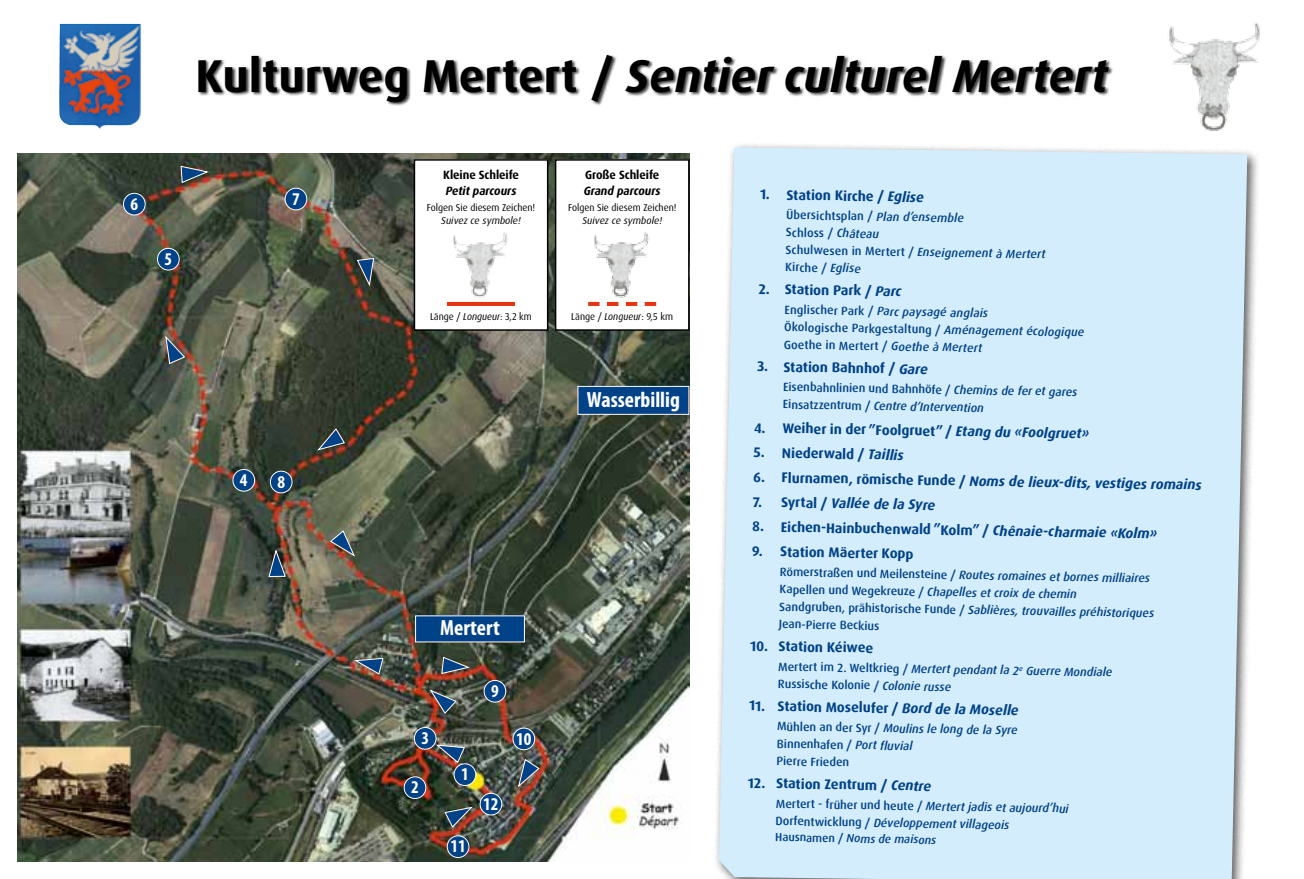
<style>
.page{position:relative;width:1304px;height:879px;background:#fff}
.page>*{position:absolute;margin:0;border:0;box-sizing:border-box;transform-origin:0 0}
.t1{font:italic 700 46px "Dax Pro";color:#000}
.t2{font:700 condensed 22px "Myriad Pro";color:#fff}
.t3{font:700 condensed 18px "Myriad Pro";color:#fff}
.t4{font:700 14px "Dax Pro";color:#004288}
.t5{font:italic 700 14px "Dax Pro";color:#004288}
.t6{font:500 12px/17.4px "Dax Pro";color:#004288}
.t7{font:italic 500 12px/17.4px "Dax Pro";color:#004288}
.t8{font:700 12px "Dax Pro";letter-spacing:-.005em;color:#000;scale:.96 1}
.t9{font:italic 700 12px "Dax Pro";letter-spacing:-.005em;color:#000;scale:.96 1}
.t10{font:italic 500 11.6px "Dax Pro";color:#004288}
.t11{font:10px "Dax Pro";letter-spacing:-.005em;color:#000;scale:.96 1}
.t12{font:italic 10px "Dax Pro";color:#000}
.s1{font-style:normal}
.s2{font-style:italic}
</style>
<div class="page">
<img style="left:17px;top:153px;width:673px;height:709px">
<div style="left:124px;top:193px;width:21px;height:22px;background:#004288;border-radius:50%"></div>
<div style="left:123px;top:193px;width:23px;height:22px;border:1px solid #fff;border-radius:50%"></div>
<div style="left:285px;top:188px;width:22px;height:22px;background:#004288;border-radius:50%"></div>
<div style="left:285px;top:188px;width:22px;height:22px;border:1px solid #fff;border-radius:50%"></div>
<div style="left:158px;top:248px;width:21px;height:22px;background:#004288;border-radius:50%"></div>
<div style="left:157px;top:248px;width:23px;height:22px;border:1px solid #fff;border-radius:50%"></div>
<div style="left:233px;top:469px;width:22px;height:22px;background:#004288;border-radius:50%"></div>
<div style="left:232px;top:469px;width:23px;height:23px;border:1px solid #fff;border-radius:50%"></div>
<div style="left:270px;top:471px;width:22px;height:22px;background:#004288;border-radius:50%"></div>
<div style="left:270px;top:471px;width:23px;height:22px;border:1px solid #fff;border-radius:50%"></div>
<div style="left:414px;top:727px;width:22px;height:22px;background:#004288;border-radius:50%"></div>
<div style="left:414px;top:727px;width:23px;height:22px;border:1px solid #fff;border-radius:50%"></div>
<div style="left:404px;top:777px;width:22px;height:21px;background:#004288;border-radius:50%"></div>
<div style="left:404px;top:776px;width:22px;height:23px;border:1px solid #fff;border-radius:50%"></div>
<div style="left:454px;top:764px;width:22px;height:21px;background:#004288;border-radius:50%"></div>
<div style="left:454px;top:763px;width:22px;height:23px;border:1px solid #fff;border-radius:50%"></div>
<div style="left:513px;top:728px;width:22px;height:22px;background:#004288;border-radius:50%"></div>
<div style="left:513px;top:727px;width:22px;height:23px;border:1px solid #fff;border-radius:50%"></div>
<div style="left:484px;top:680px;width:22px;height:22px;background:#004288;border-radius:50%"></div>
<div style="left:484px;top:680px;width:22px;height:22px;border:1px solid #fff;border-radius:50%"></div>
<div style="left:480px;top:793px;width:22px;height:22px;background:#004288;border-radius:50%"></div>
<div style="left:480px;top:793px;width:22px;height:22px;border:1px solid #fff;border-radius:50%"></div>
<div style="left:447px;top:836px;width:22px;height:21px;background:#004288;border-radius:50%"></div>
<div style="left:447px;top:835px;width:22px;height:23px;border:1px solid #fff;border-radius:50%"></div>
<svg style="left:444px;top:806px;width:30px;height:22px"></svg>
<svg style="left:517px;top:758px;width:23px;height:30px"></svg>
<svg style="left:434px;top:744px;width:32px;height:20px"></svg>
<svg style="left:428px;top:688px;width:29px;height:27px"></svg>
<svg style="left:353px;top:657px;width:31px;height:18px"></svg>
<svg style="left:441px;top:656px;width:31px;height:19px"></svg>
<svg style="left:268px;top:547px;width:19px;height:30px"></svg>
<svg style="left:329px;top:529px;width:27px;height:29px"></svg>
<svg style="left:316px;top:427px;width:30px;height:24px"></svg>
<svg style="left:165px;top:334px;width:21px;height:31px"></svg>
<svg style="left:180px;top:165px;width:30px;height:19px"></svg>
<svg style="left:356px;top:257px;width:19px;height:31px"></svg>
<div style="left:416px;top:616px;width:108px;height:26px;background:#004288"></div>
<div style="left:578px;top:386px;width:111px;height:28px;background:#004288"></div>
<div style="left:577px;top:386px;width:112px;height:29px;border:1px solid #fff"></div>
<div style="left:714px;top:142px;width:547px;height:737px;background:#000;opacity:.65"></div>
<svg style="left:719px;top:147px;width:528px;height:732px;background:#d7edfb"></svg>
<div style="left:198px;top:54px;width:915px;height:53px;background:#000;opacity:.75"></div>
<img style="left:59px;top:24px;width:82px;height:105px">
<img style="left:1169px;top:22px;width:91px;height:109px">
<div style="left:414px;top:160px;width:134px;height:170px;background:#fff"></div>
<div style="left:414px;top:159px;width:134px;height:172px;border:2px solid #000"></div>
<div style="left:556px;top:160px;width:133px;height:170px;background:#fff"></div>
<div style="left:555px;top:159px;width:135px;height:172px;border:2px solid #000"></div>
<img style="left:595px;top:232px;width:55px;height:66px">
<img style="left:454px;top:232px;width:53px;height:66px">
<hr style="left:447px;top:302px;width:68px;height:4px;background:#e63410">
<svg style="left:588px;top:302px;width:68px;height:4px"></svg>
<h1 class="t1" style="left:196px;top:46px;width:914px"><span class="s1">Kulturweg Mertert /</span> Sentier culturel Mertert</h1>
<h3 class="t3" style="left:131px;top:193px;width:9px">6</h3>
<h3 class="t3" style="left:292px;top:187px;width:9px">7</h3>
<h3 class="t3" style="left:165px;top:248px;width:9px">5</h3>
<h3 class="t3" style="left:240px;top:469px;width:9px">4</h3>
<h3 class="t3" style="left:277px;top:470px;width:9px">8</h3>
<p class="t8" style="left:443px;top:167px;width:81px">Kleine Schleife</p>
<p class="t9" style="left:446px;top:183px;width:75px">Petit parcours</p>
<p class="t11" style="left:427px;top:201px;width:114px">Folgen Sie diesem Zeichen!</p>
<p class="t12" style="left:441px;top:214px;width:81px">Suivez ce symbole!</p>
<p class="t8" style="left:585px;top:167px;width:79px">Große Schleife</p>
<p class="t9" style="left:584px;top:183px;width:82px">Grand parcours</p>
<p class="t11" style="left:568px;top:201px;width:114px">Folgen Sie diesem Zeichen!</p>
<p class="t12" style="left:582px;top:214px;width:81px">Suivez ce symbole!</p>
<p class="t11" style="left:430px;top:310px;width:108px">Länge / <span class="s2">Longueur</span>: 3,2 km</p>
<p class="t11" style="left:571px;top:310px;width:107px">Länge / <span class="s2">Longueur</span>: 9,5 km</p>
<h2 class="t2" style="left:587px;top:385px;width:95px">Wasserbillig</h2>
<h2 class="t2" style="left:440px;top:614px;width:61px">Mertert</h2>
<h3 class="t3" style="left:421px;top:727px;width:9px">3</h3>
<h3 class="t3" style="left:411px;top:776px;width:9px">2</h3>
<h3 class="t3" style="left:491px;top:680px;width:9px">9</h3>
<h3 class="t3" style="left:461px;top:763px;width:9px">1</h3>
<h3 class="t3" style="left:450px;top:835px;width:17px">11</h3>
<h3 class="t3" style="left:483px;top:792px;width:17px">12</h3>
<h3 class="t3" style="left:516px;top:727px;width:17px">10</h3>
<p class="t4" style="left:760px;top:185px;width:165px;rotate:1deg">1. Station Kirche / <span class="s2">Eglise</span></p>
<p class="t6" style="left:786px;top:206px;width:262px;rotate:1deg">Übersichtsplan / <span class="s2">Plan d’ensemble<br></span>Schloss / <span class="s2">Château<br></span>Schulwesen in Mertert / <span class="s2">Enseignement à Mertert<br></span>Kirche / <span class="s2">Eglise</span></p>
<p class="t4" style="left:759px;top:280px;width:145px;rotate:1deg">2. Station Park / <span class="s2">Parc</span></p>
<p class="t6" style="left:785px;top:301px;width:302px;rotate:1deg">Englischer Park / <span class="s2">Parc paysagé anglais<br></span>Ökologische Parkgestaltung / <span class="s2">Aménagement écologique<br></span>Goethe in Mertert / <span class="s2">Goethe à Mertert</span></p>
<p class="t4" style="left:757px;top:357px;width:172px;rotate:1deg">3. Station Bahnhof / <span class="s2">Gare</span></p>
<p class="t6" style="left:783px;top:378px;width:296px;rotate:1deg">Eisenbahnlinien und Bahnhöfe / <span class="s2">Chemins de fer et gares<br></span>Einsatzzentrum / <span class="s2">Centre d’Intervention</span></p>
<p class="t4" style="left:754px;top:419px;width:337px;rotate:1deg">4. Weiher in der ”Foolgruet” / <span class="s2">Etang du «Foolgruet»</span></p>
<p class="t4" style="left:754px;top:443px;width:152px;rotate:1deg">5. Niederwald / <span class="s2">Taillis</span></p>
<p class="t5" style="left:753px;top:468px;width:450px;rotate:1deg"><span class="s1">6. Flurnamen, römische Funde /</span> Noms de lieux-dits, vestiges romains</p>
<p class="t5" style="left:753px;top:493px;width:184px;rotate:1deg"><span class="s1">7. Syrtal /</span> Vallée de la Syre</p>
<p class="t4" style="left:753px;top:517px;width:406px;rotate:1deg">8. Eichen-Hainbuchenwald ”Kolm” / <span class="s2">Chênaie-charmaie «Kolm»</span></p>
<p class="t4" style="left:752px;top:542px;width:163px;rotate:1deg">9. Station Mäerter Kopp</p>
<p class="t6" style="left:780px;top:563px;width:376px;rotate:1deg">Römerstraßen und Meilensteine / <span class="s2">Routes romaines et bornes milliaires </span>Kapellen und Wegekreuze / <span class="s2">Chapelles et croix de chemin<br></span>Sandgruben, prähistorische Funde / <span class="s2">Sablières, trouvailles préhistoriques </span>Jean-Pierre Beckius</p>
<p class="t4" style="left:750px;top:636px;width:125px;rotate:1deg">10. Station Kéiwee</p>
<p class="t7" style="left:778px;top:658px;width:336px;rotate:1deg"><span class="s1">Mertert im 2. Weltkrieg /</span> Mertert pendant la 2<sup>e</sup> Guerre Mondiale<br><span class="s1">Russische Kolonie /</span> Colonie russe</p>
<p class="t4" style="left:749px;top:696px;width:271px;rotate:1deg">11. Station Moselufer / <span class="s2">Bord de la Moselle</span></p>
<p class="t6" style="left:777px;top:717px;width:242px;rotate:1deg">Mühlen an der Syr / <span class="s2">Moulins le long de la Syre<br></span>Binnenhafen / <span class="s2">Port fl uvial<br></span>Pierre Frieden</p>
<p class="t4" style="left:748px;top:774px;width:185px;rotate:1deg">12. Station Zentrum / <span class="s2">Centre</span></p>
<p class="t7" style="left:776px;top:795px;width:294px;rotate:1deg"><span class="s1">Mertert - früher und heute /</span> Mertert jadis et aujourd’hui<br><span class="s1">Dorfentwicklung /</span> Développement villageois</p>
<p class="t10" style="left:775px;top:829px;width:162px;rotate:1deg"><span class="s1">Hausnamen /</span> Noms de maisons</p>
</div>
